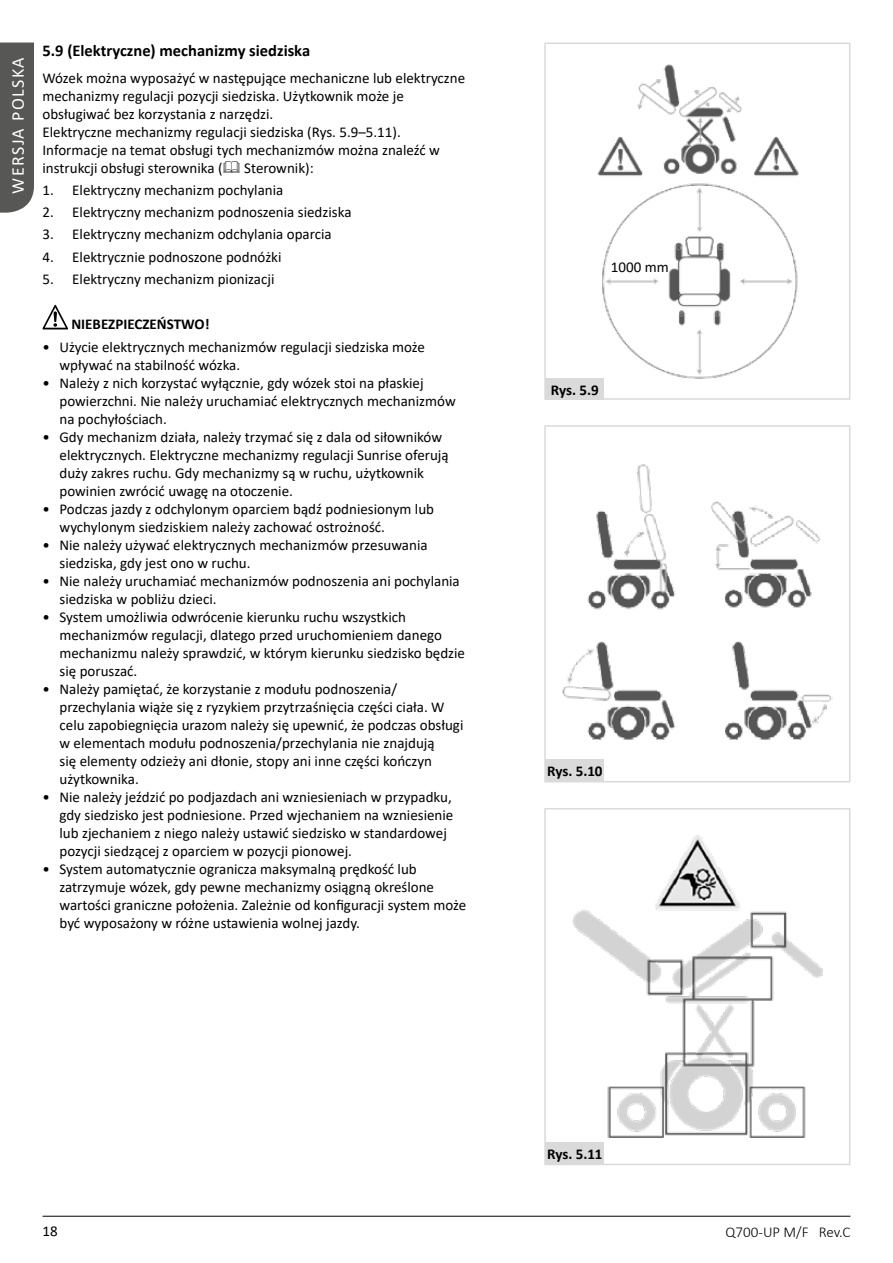
<style>
.page{position:relative;width:893px;height:1263px;background:#fff}
.page>*{position:absolute;margin:0;border:0;box-sizing:border-box;transform-origin:0 0}
.t1{font:18px "Calibri";letter-spacing:.08em;color:#fff}
.t2{font:700 16.5px "Calibri";color:#000}
.t3{font:15px/18px "Calibri";color:#000}
.t4{font:700 15px "Calibri";color:#000}
.t5{font:300 15px "Calibri";color:#000}
</style>
<div class="page">
<hr style="left:43px;top:1216px;width:807px;height:1px;background:#000">
<div style="left:0;top:43px;width:34px;height:170px;background:#575756"></div>
<svg style="left:43px;top:305px;width:25px;height:24px"></svg>
<img style="left:573px;top:836px;width:249px;height:301px">
<div style="left:544px;top:808px;width:306px;height:357px;border:2px solid #dadada"></div>
<div style="left:546px;top:1142px;width:58px;height:22px;background:#dadada"></div>
<img style="left:597px;top:64px;width:202px;height:315px">
<div style="left:544px;top:43px;width:306px;height:357px;border:2px solid #dadada"></div>
<div style="left:546px;top:378px;width:58px;height:22px;background:#dadada"></div>
<img style="left:562px;top:464px;width:271px;height:276px">
<div style="left:544px;top:425px;width:306px;height:357px;border:2px solid #dadada"></div>
<div style="left:546px;top:760px;width:58px;height:21px;background:#dadada"></div>
<p class="t1" style="left:5px;top:194px;width:138px;rotate:-90deg">WERSJA POLSKA</p>
<p class="t2" style="left:43px;top:39px;width:269px">5.9 (Elektryczne) mechanizmy siedziska</p>
<p class="t3" style="left:43px;top:68px;width:424px">Wózek można wyposażyć w następujące mechaniczne lub elektryczne mechanizmy regulacji pozycji siedziska. Użytkownik może je obsługiwać bez korzystania z narzędzi.<br>Elektryczne mechanizmy regulacji siedziska (Rys. 5.9–5.11).<br>Informacje na temat obsługi tych mechanizmów można znaleźć w instrukcji obsługi sterownika (</p>
<p class="t3" style="left:244px;top:158px;width:71px">Sterownik):</p>
<p class="t3" style="left:43px;top:180px;width:242px">1. Elektryczny mechanizm pochylania</p>
<p class="t3" style="left:43px;top:203px;width:310px">2. Elektryczny mechanizm podnoszenia siedziska</p>
<p class="t3" style="left:43px;top:225px;width:291px">3. Elektryczny mechanizm odchylania oparcia</p>
<p class="t3" style="left:43px;top:247px;width:240px">4. Elektrycznie podnoszone podnóżki</p>
<p class="t3" style="left:43px;top:269px;width:233px">5. Elektryczny mechanizm pionizacji</p>
<p class="t4" style="left:71px;top:314px;width:140px">NIEBEZPIECZEŃSTWO!</p>
<p class="t3" style="left:60px;top:337px;width:367px;text-indent:-17px">• Użycie elektrycznych mechanizmów regulacji siedziska może wpływać na stabilność wózka.</p>
<p class="t3" style="left:60px;top:373px;width:398px;text-indent:-17px">• Należy z nich korzystać wyłącznie, gdy wózek stoi na płaskiej powierzchni. Nie należy uruchamiać elektrycznych mechanizmów na pochyłościach.</p>
<p class="t3" style="left:60px;top:427px;width:391px;text-indent:-17px">• Gdy mechanizm działa, należy trzymać się z dala od siłowników elektrycznych. Elektryczne mechanizmy regulacji Sunrise oferują duży zakres ruchu. Gdy mechanizmy są w ruchu, użytkownik powinien zwrócić uwagę na otoczenie.</p>
<p class="t3" style="left:60px;top:499px;width:376px;text-indent:-17px">• Podczas jazdy z odchylonym oparciem bądź podniesionym lub wychylonym siedziskiem należy zachować ostrożność.</p>
<p class="t3" style="left:60px;top:535px;width:370px;text-indent:-17px">• Nie należy używać elektrycznych mechanizmów przesuwania siedziska, gdy jest ono w ruchu.</p>
<p class="t3" style="left:60px;top:571px;width:402px;text-indent:-17px">• Nie należy uruchamiać mechanizmów podnoszenia ani pochylania siedziska w pobliżu dzieci.</p>
<p class="t3" style="left:60px;top:607px;width:407px;text-indent:-17px">• System umożliwia odwrócenie kierunku ruchu wszystkich mechanizmów regulacji, dlatego przed uruchomieniem danego mechanizmu należy sprawdzić, w którym kierunku siedzisko będzie się poruszać.</p>
<p class="t3" style="left:60px;top:679px;width:405px;text-indent:-17px">• Należy pamiętać, że korzystanie z modułu podnoszenia/ przechylania wiąże się z ryzykiem przytrzaśnięcia części ciała. W celu zapobiegnięcia urazom należy się upewnić, że podczas obsługi w elementach modułu podnoszenia/przechylania nie znajdują<br>się elementy odzieży ani dłonie, stopy ani inne części kończyn użytkownika.</p>
<p class="t3" style="left:60px;top:787px;width:395px;text-indent:-17px">• Nie należy jeździć po podjazdach ani wzniesieniach w przypadku, gdy siedzisko jest podniesione. Przed wjechaniem na wzniesienie lub zjechaniem z niego należy ustawić siedzisko w standardowej pozycji siedzącej z oparciem w pozycji pionowej.</p>
<p class="t3" style="left:60px;top:859px;width:408px;text-indent:-17px">• System automatycznie ogranicza maksymalną prędkość lub zatrzymuje wózek, gdy pewne mechanizmy osiągną określone wartości graniczne położenia. Zależnie od konfiguracji system może być wyposażony w różne ustawienia wolnej jazdy.</p>
<p class="t3" style="left:611px;top:258px;width:59px">1000 mm</p>
<p class="t4" style="left:551px;top:379px;width:49px">Rys. 5.9</p>
<p class="t4" style="left:547px;top:760px;width:57px">Rys. 5.10</p>
<p class="t4" style="left:547px;top:1143px;width:57px">Rys. 5.11</p>
<p class="t3" style="left:43px;top:1221px;width:17px">18</p>
<p class="t5" style="left:726px;top:1223px;width:126px">Q700-UP M/F Rev.C</p>
</div>
